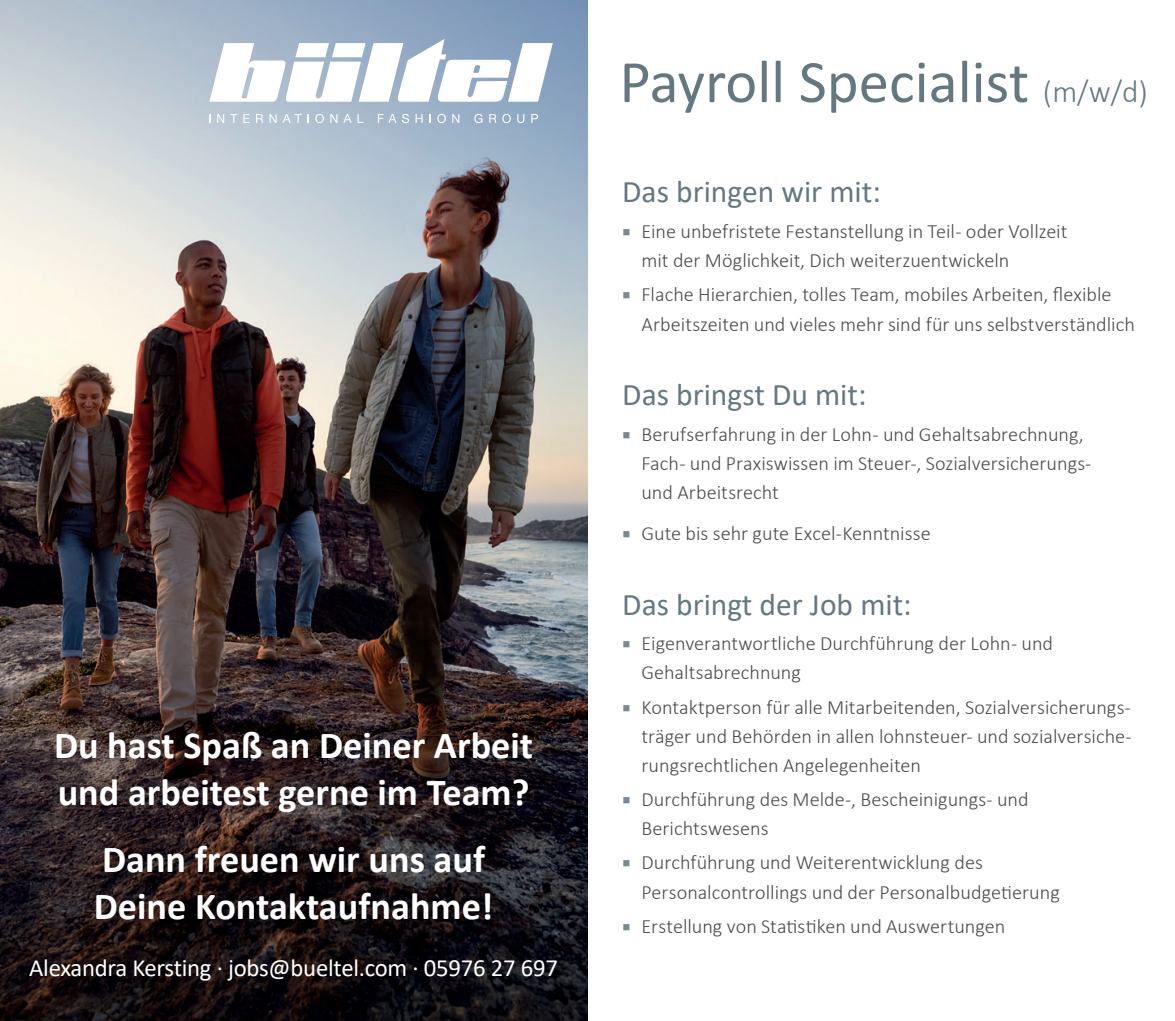
<style>
.page{position:relative;width:1175px;height:1021px;background:#fff}
.page>*{position:absolute;margin:0;border:0;box-sizing:border-box;transform-origin:0 0}
.t1{font:60.75px "Calibri";color:#647882}
.t2{font:700 38.25px/47.2px "Calibri";color:#fff}
.t3{font:31.5px "Calibri";color:#647882}
.t4{font:24.75px "Calibri";letter-spacing:-.01em;color:#fff}
.t5{font:300 20.25px/29.2px "Calibri";color:#4b4c4d}
.s1{font-weight:300;font-size:31.5px}
</style>
<div class="page">
<img style="left:0;top:0;width:587px;height:719px">
<svg style="left:0;top:719px;width:587px;height:301px;background:#1f171a"></svg>
<svg style="left:217px;top:114px;width:7px;height:9px"></svg>
<svg style="left:230px;top:114px;width:7px;height:9px"></svg>
<svg style="left:243px;top:114px;width:6px;height:9px"></svg>
<svg style="left:256px;top:114px;width:7px;height:9px"></svg>
<svg style="left:269px;top:114px;width:7px;height:9px"></svg>
<svg style="left:282px;top:114px;width:19px;height:9px"></svg>
<svg style="left:315px;top:114px;width:9px;height:9px"></svg>
<svg style="left:330px;top:114px;width:7px;height:9px"></svg>
<svg style="left:343px;top:114px;width:8px;height:9px"></svg>
<svg style="left:357px;top:114px;width:6px;height:9px"></svg>
<svg style="left:378px;top:114px;width:18px;height:9px"></svg>
<svg style="left:402px;top:114px;width:7px;height:9px"></svg>
<svg style="left:415px;top:114px;width:7px;height:9px"></svg>
<svg style="left:429px;top:114px;width:2px;height:9px"></svg>
<svg style="left:437px;top:114px;width:9px;height:9px"></svg>
<svg style="left:452px;top:114px;width:7px;height:9px"></svg>
<svg style="left:474px;top:114px;width:8px;height:9px"></svg>
<svg style="left:489px;top:114px;width:7px;height:9px"></svg>
<svg style="left:502px;top:114px;width:8px;height:9px"></svg>
<svg style="left:517px;top:114px;width:7px;height:9px"></svg>
<svg style="left:531px;top:114px;width:7px;height:9px"></svg>
<svg style="left:209px;top:39px;width:343px;height:63px"></svg>
<h2 class="t2" style="left:54px;top:721px;width:480px">Du hast Spaß an Deiner Arbeit und arbeitest gerne im Team?</h2>
<h2 class="t2" style="left:94px;top:834px;width:401px">Dann freuen wir uns auf<br>Deine Kontaktaufnahme!</h2>
<p class="t4" style="left:29px;top:950px;width:530px">Alexandra Kersting · jobs@bueltel.com · 05976 27 697</p>
<h1 class="t1" style="left:619px;top:40px;width:530px">Payroll Specialist <span class="s1">(m/w/d)</span></h1>
<h3 class="t3" style="left:622px;top:170px;width:260px">Das bringen wir mit:</h3>
<p class="t5" style="left:641px;top:216px;width:427px">Eine unbefristete Festanstellung in Teil- oder Vollzeit mit der Möglichkeit, Dich weiterzuentwickeln</p>
<p class="t5" style="left:641px;top:280px;width:495px">Flache Hierarchien, tolles Team, mobiles Arbeiten, flexible<br>Arbeitszeiten und vieles mehr sind für uns selbstverständlich</p>
<h3 class="t3" style="left:622px;top:373px;width:246px">Das bringst Du mit:</h3>
<p class="t5" style="left:641px;top:419px;width:451px">Berufserfahrung in der Lohn- und Gehaltsabrechnung,<br>Fach- und Praxiswissen im Steuer-, Sozialversicherungs&shy;und Arbeitsrecht</p>
<p class="t5" style="left:641px;top:518px;width:291px">Gute bis sehr gute Excel-Kenntnisse</p>
<h3 class="t3" style="left:622px;top:582px;width:291px">Das bringt der Job mit:</h3>
<p class="t5" style="left:641px;top:628px;width:413px">Eigenverantwortliche Durchführung der Lohn- und<br>Gehaltsabrechnung</p>
<p class="t5" style="left:641px;top:692px;width:492px;text-align:justify">Kontaktperson für alle Mitarbeitenden, Sozialversicherungs&shy;träger und Behörden in allen lohnsteuer- und sozialversiche&shy;rungsrechtlichen Angelegenheiten</p>
<p class="t5" style="left:641px;top:784px;width:388px">Durchführung des Melde-, Bescheinigungs- und<br>Berichtswesens</p>
<p class="t5" style="left:641px;top:847px;width:420px">Durchführung und Weiterentwicklung des<br>Personalcontrollings und der Personalbudgetierung</p>
<p class="t5" style="left:641px;top:911px;width:365px">Erstellung von Statistiken und Auswertungen</p>
</div>
